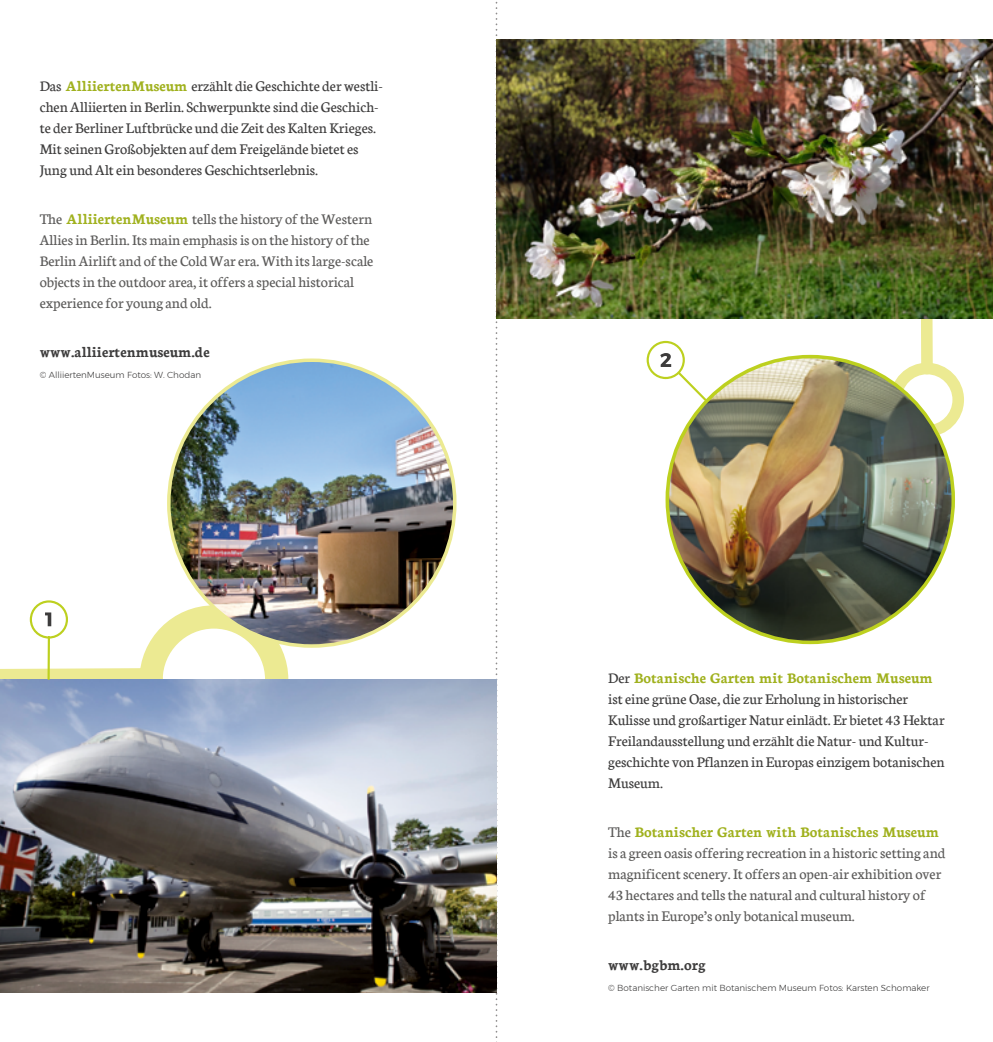
<style>
.page{position:relative;width:993px;height:1042px;background:#fff}
.page>*{position:absolute;margin:0;border:0;box-sizing:border-box;transform-origin:0 0}
.t1{font:15.75px/21px "Neuton";color:#3d3c3c}
.t2{font:15.75px/21px "Neuton";color:#5b5a59}
.t3{font:700 15.75px "Neuton";color:#3d3c3c}
.t4{font:300 8.75px "Montserrat";color:#3d3c3c}
.s1{font-weight:700;color:#a0b11e}
</style>
<div class="page">
<svg style="left:495px;top:1px;width:2px;height:1041px"></svg>
<div style="left:920px;top:269px;width:12px;height:105px;background:#ecea92;border-radius:6px"></div>
<svg style="left:889px;top:363px;width:74px;height:74px"></svg>
<img style="left:496px;top:40px;width:496px;height:279px">
<svg style="left:646px;top:341px;width:38px;height:38px"></svg>
<svg style="left:660px;top:353px;width:50px;height:52px"></svg>
<img style="left:0;top:680px;width:496px;height:312px">
<img style="left:169px;top:360px;width:285px;height:286px;border-radius:143px">
<svg style="left:30px;top:600px;width:38px;height:38px"></svg>
<svg style="left:0;top:605px;width:288px;height:149px"></svg>
<img style="left:667px;top:357px;width:285px;height:285px;border-radius:143px">
<p class="t1" style="left:40px;top:76px;width:344px">Das <span class="s1">AlliiertenMuseum</span> erzählt die Geschichte der westli&shy;chen Alliierten in Berlin. Schwerpunkte sind die Geschich&shy;te der Berliner Luftbrücke und die Zeit des Kalten Krieges.<br>Mit seinen Großobjekten auf dem Freigelände bietet es Jung und Alt ein besonderes Geschichtserlebnis.</p>
<p class="t2" style="left:40px;top:209px;width:335px">The <span class="s1">AlliiertenMuseum</span> tells the history of the Western Allies in Berlin. Its main emphasis is on the history of the Berlin Airlift and of the Cold War era. With its large-scale objects in the outdoor area, it offers a special historical experience for young and old.</p>
<p class="t3" style="left:40px;top:343px;width:171px">www.alliiertenmuseum.de</p>
<p class="t4" style="left:40px;top:368px;width:163px">© AlliiertenMuseum Fotos: W. Chodan</p>
<p class="t1" style="left:608px;top:667px;width:338px">Der <span class="s1">Botanische Garten mit Botanischem Museum </span>ist eine grüne Oase, die zur Erholung in historischer Kulisse und großartiger Natur einlädt. Er bietet 43 Hektar Freilandausstellung und erzählt die Natur- und Kultur&shy;geschichte von Pflanzen in Europas einzigem botanischen Museum.</p>
<p class="t2" style="left:608px;top:821px;width:338px">The <span class="s1">Botanischer Garten with Botanisches Museum </span>is a green oasis offering recreation in a historic setting and magnificent scenery. It offers an open-air exhibition over 43 hectares and tells the natural and cultural history of plants in Europe’s only botanical museum.</p>
<p class="t3" style="left:608px;top:956px;width:99px">www.bgbm.org</p>
<p class="t4" style="left:608px;top:981px;width:323px">© Botanischer Garten mit Botanischem Museum Fotos: Karsten Schomaker</p>
</div>
